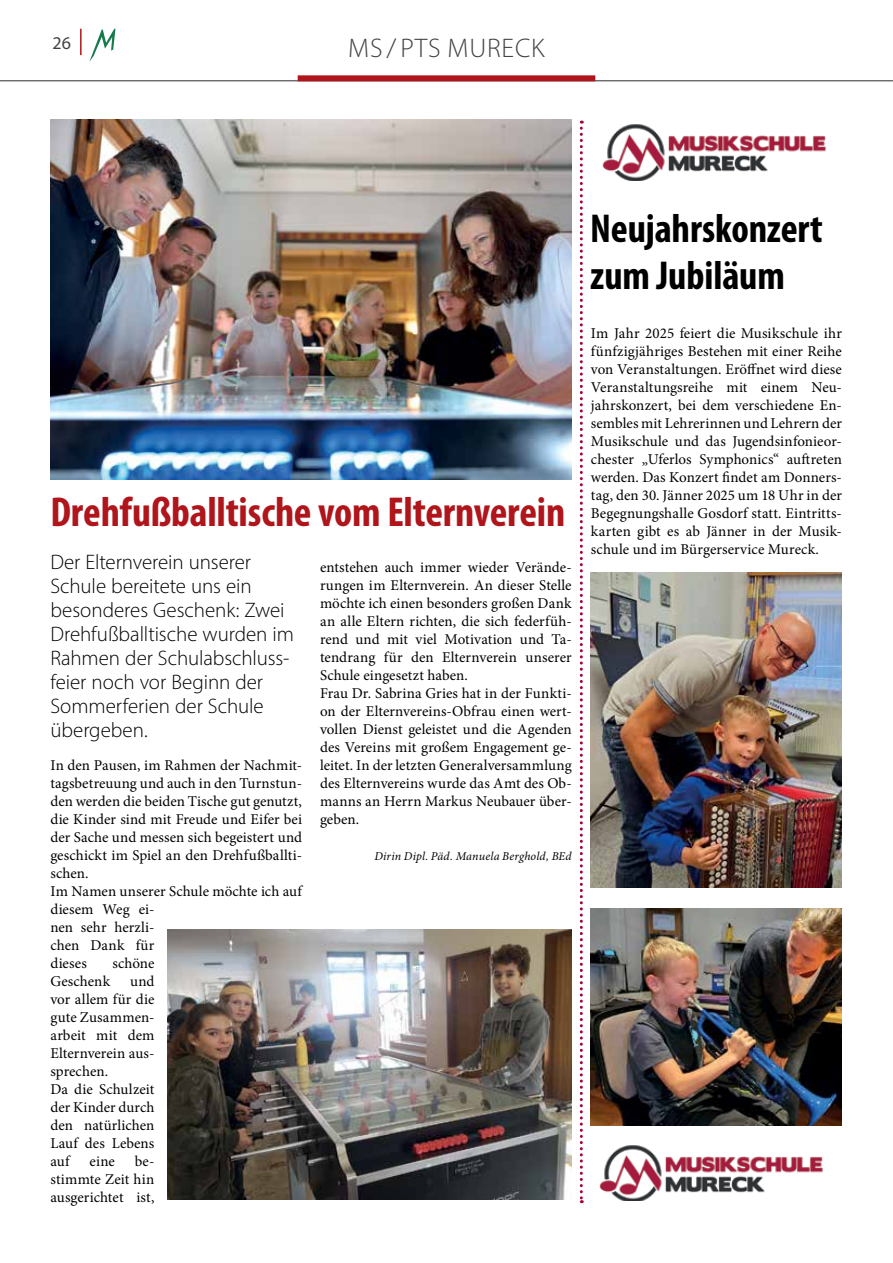
<style>
.page{position:relative;width:893px;height:1263px;background:#fff}
.page>*{position:absolute;margin:0;border:0;box-sizing:border-box;transform-origin:0 0}
.t1{font:700 condensed 42px "Myriad Pro";letter-spacing:-.005em;color:#af151a}
.t2{font:700 condensed 40.5px/46.5px "Myriad Pro";letter-spacing:-.005em;color:#000}
.t3{font:300 27px "Myriad Pro";letter-spacing:.03em;color:#434345}
.t4{font:300 21px/24px "Myriad Pro";letter-spacing:-.005em;color:#000}
.t5{font:18px "Myriad Pro";color:#434345}
.t6{font:15px/18px "Minion Pro";color:#000}
.t7{font:italic 12px "Minion Pro";letter-spacing:.015em;color:#000}
</style>
<div class="page">
<hr style="left:0;top:80px;width:893px;height:1px;background:#434345">
<div style="left:298px;top:75px;width:297px;height:6px;background:#af151a"></div>
<hr style="left:80px;top:29px;width:2px;height:26px;background:#af151a">
<svg style="left:89px;top:29px;width:26px;height:33px"></svg>
<img style="left:50px;top:120px;width:522px;height:360px">
<img style="left:167px;top:929px;width:405px;height:270px">
<svg style="left:580px;top:121px;width:3px;height:1082px"></svg>
<img style="left:602px;top:124px;width:224px;height:56px">
<img style="left:591px;top:572px;width:251px;height:316px">
<img style="left:590px;top:909px;width:252px;height:216px">
<img style="left:599px;top:1145px;width:224px;height:56px">
<p class="t5" style="left:53px;top:31px;width:20px">26</p>
<h3 class="t3" style="left:348px;top:32px;width:198px">MS / PTS MURECK</h3>
<h1 class="t1" style="left:50px;top:486px;width:516px">Drehfußballtische vom Elternverein</h1>
<h3 class="t4" style="left:50px;top:550px;width:245px">Der Elternverein unserer<br>Schule bereitete uns ein besonderes Geschenk: Zwei<br>Drehfußballtische wurden im<br>Rahmen der Schulabschluss&shy;feier noch vor Beginn der<br>Sommerferien der Schule übergeben.</h3>
<p class="t6" style="left:50px;top:756px;width:253px">In den Pausen, im Rahmen der Nachmit&shy;tagsbetreuung und auch in den Turnstun&shy;den werden die beiden Tische gut genutzt, die Kinder sind mit Freude und Eifer bei der Sache und messen sich begeistert und geschickt im Spiel an den Drehfußballti&shy;schen.<br>Im Namen unserer Schule möchte ich auf diesem Weg ei-<br>nen sehr herzli-<br>chen Dank für<br>dieses</p>
<p class="t6" style="left:320px;top:558px;width:253px">entstehen auch immer wieder Verände&shy;rungen im Elternverein. An dieser Stelle möchte ich einen besonders großen Dank an alle Eltern richten, die sich federfüh&shy;rend und mit viel Motivation und Ta&shy;tendrang für den Elternverein unserer Schule eingesetzt haben.<br>Frau Dr. Sabrina Gries hat in der Funkti&shy;on der Elternvereins-Obfrau einen wert&shy;vollen Dienst geleistet und die Agenden des Vereins mit großem Engagement ge&shy;leitet. In der letzten Generalversammlung des Elternvereins wurde das Amt des Ob&shy;manns an Herrn Markus Neubauer über&shy;geben.</p>
<p class="t7" style="left:374px;top:848px;width:199px">Dirin Dipl. Päd. Manuela Berghold, BEd</p>
<p class="t6" style="left:112px;top:954px;width:43px">schöne</p>
<p class="t6" style="left:50px;top:972px;width:106px;text-indent:80px">und vor allem für die gute Zusammen&shy;arbeit mit dem<br>Elternverein aus&shy;sprechen.<br>Da die Schulzeit der Kinder durch den natürlichen<br>Lauf des Lebens auf</p>
<p class="t6" style="left:50px;top:972px;width:61px">Geschenk</p>
<p class="t6" style="left:50px;top:1152px;width:106px;text-align:justify;text-indent:85px">be&shy;stimmte Zeit hin ausgerichtet ist,</p>
<p class="t6" style="left:90px;top:1152px;width:27px">eine</p>
<h2 class="t2" style="left:590px;top:205px;width:234px">Neujahrskonzert zum Jubiläum</h2>
<p class="t6" style="left:591px;top:324px;width:253px;text-align:justify">Im Jahr 2025 feiert die Musikschule ihr fünfzigjähriges Bestehen mit einer Reihe von Veranstaltungen. Eröffnet wird diese Veranstaltungsreihe mit einem Neu&shy;jahrskonzert, bei dem verschiedene En&shy;sembles mit Lehrerinnen und Lehrern der Musikschule und das Jugendsinfonieor&shy;chester „Uferlos Symphonics“ auftreten werden. Das Konzert findet am Donners&shy;tag, den 30. Jänner 2025 um 18 Uhr in der Begegnungshalle Gosdorf statt. Eintritts&shy;karten gibt es ab Jänner in der Musik&shy;schule und im Bürgerservice Mureck.</p>
</div>
